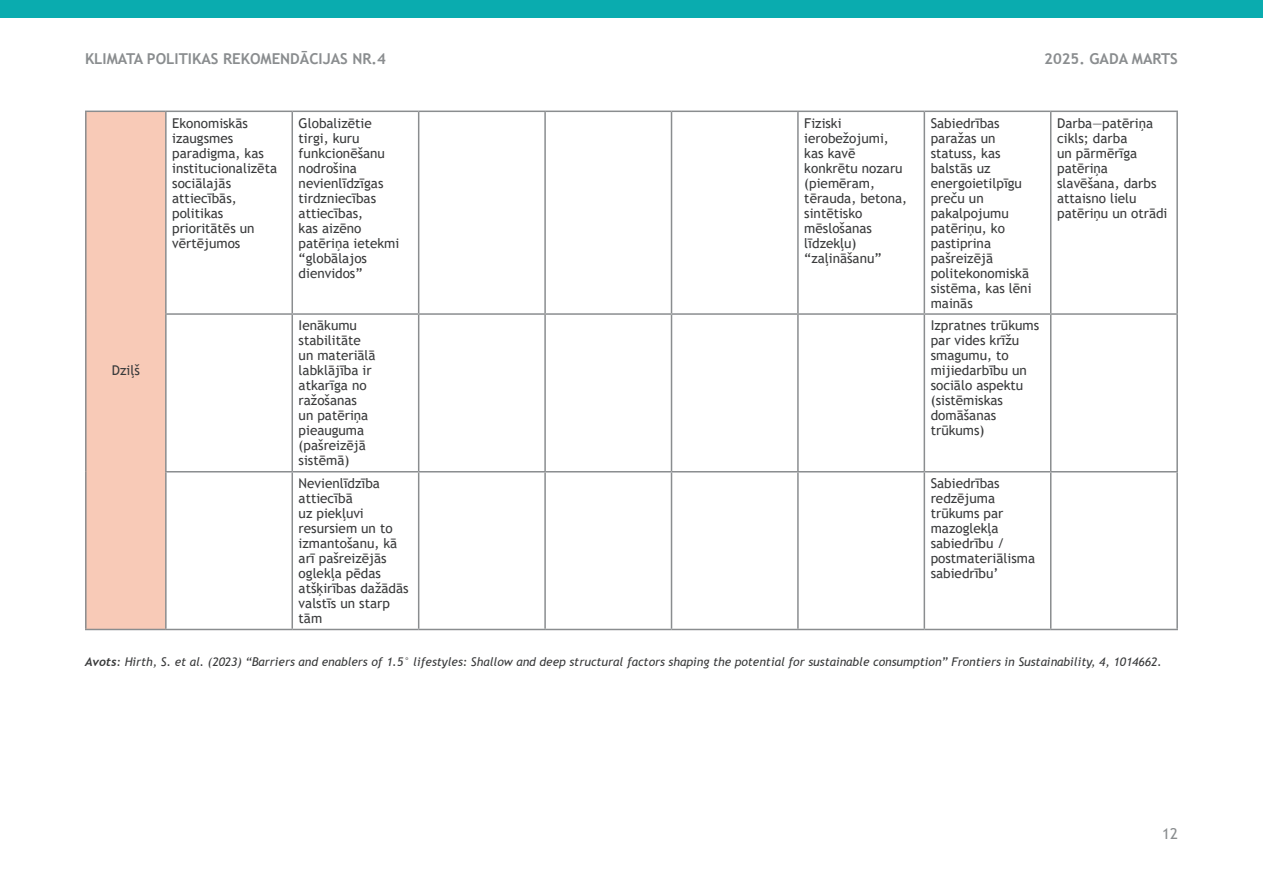
<style>
.page{position:relative;width:1263px;height:893px;background:#fff}
.page>*{position:absolute;margin:0;border:0;box-sizing:border-box;transform-origin:0 0}
.t1{font:700 15px "Trebuchet MS";color:#8a8d8f}
.t2{font:15px "Trebuchet MS";color:#8a8d8f}
.t3{font:13.5px/15px "Trebuchet MS";color:#393a3b}
.t4{font:italic 12px "Trebuchet MS";color:#393a3b}
.s1{font-family:"Trebuchet";font-weight:700}
</style>
<div class="page">
<div style="left:0;top:0;width:1263px;height:17px;background:#0aacaf"></div>
<div style="left:86px;top:111px;width:80px;height:518px;background:#f8cab7"></div>
<hr style="left:85px;top:111px;width:81px;height:1px;background:#8a8d8f">
<hr style="left:85px;top:112px;width:2px;height:202px;background:#8a8d8f">
<hr style="left:166px;top:111px;width:126px;height:1px;background:#8a8d8f">
<hr style="left:165px;top:112px;width:2px;height:201px;background:#8a8d8f">
<hr style="left:292px;top:111px;width:127px;height:1px;background:#8a8d8f">
<hr style="left:291px;top:112px;width:2px;height:201px;background:#8a8d8f">
<hr style="left:419px;top:111px;width:126px;height:1px;background:#8a8d8f">
<hr style="left:418px;top:112px;width:1px;height:201px;background:#8a8d8f">
<hr style="left:545px;top:111px;width:126px;height:1px;background:#8a8d8f">
<hr style="left:544px;top:112px;width:2px;height:201px;background:#8a8d8f">
<hr style="left:671px;top:111px;width:127px;height:1px;background:#8a8d8f">
<hr style="left:671px;top:112px;width:1px;height:201px;background:#8a8d8f">
<hr style="left:798px;top:111px;width:126px;height:1px;background:#8a8d8f">
<hr style="left:797px;top:112px;width:2px;height:201px;background:#8a8d8f">
<hr style="left:924px;top:111px;width:127px;height:1px;background:#8a8d8f">
<hr style="left:923px;top:112px;width:2px;height:201px;background:#8a8d8f">
<hr style="left:1051px;top:111px;width:127px;height:1px;background:#8a8d8f">
<hr style="left:1050px;top:112px;width:1px;height:201px;background:#8a8d8f">
<hr style="left:1176px;top:112px;width:2px;height:201px;background:#8a8d8f">
<hr style="left:85px;top:314px;width:2px;height:158px;background:#8a8d8f">
<hr style="left:165px;top:313px;width:127px;height:2px;background:#8a8d8f">
<hr style="left:165px;top:315px;width:2px;height:156px;background:#8a8d8f">
<hr style="left:292px;top:313px;width:127px;height:2px;background:#8a8d8f">
<hr style="left:291px;top:315px;width:2px;height:156px;background:#8a8d8f">
<hr style="left:419px;top:313px;width:126px;height:2px;background:#8a8d8f">
<hr style="left:418px;top:315px;width:1px;height:156px;background:#8a8d8f">
<hr style="left:545px;top:313px;width:126px;height:2px;background:#8a8d8f">
<hr style="left:544px;top:315px;width:2px;height:156px;background:#8a8d8f">
<hr style="left:671px;top:313px;width:127px;height:2px;background:#8a8d8f">
<hr style="left:671px;top:315px;width:1px;height:156px;background:#8a8d8f">
<hr style="left:798px;top:313px;width:126px;height:2px;background:#8a8d8f">
<hr style="left:797px;top:315px;width:2px;height:156px;background:#8a8d8f">
<hr style="left:924px;top:313px;width:127px;height:2px;background:#8a8d8f">
<hr style="left:923px;top:315px;width:2px;height:156px;background:#8a8d8f">
<hr style="left:1051px;top:313px;width:127px;height:2px;background:#8a8d8f">
<hr style="left:1050px;top:315px;width:1px;height:156px;background:#8a8d8f">
<hr style="left:1176px;top:315px;width:2px;height:156px;background:#8a8d8f">
<hr style="left:85px;top:472px;width:2px;height:157px;background:#8a8d8f">
<hr style="left:165px;top:471px;width:127px;height:1px;background:#8a8d8f">
<hr style="left:292px;top:471px;width:127px;height:1px;background:#8a8d8f">
<hr style="left:291px;top:472px;width:2px;height:157px;background:#8a8d8f">
<hr style="left:419px;top:471px;width:126px;height:1px;background:#8a8d8f">
<hr style="left:418px;top:472px;width:1px;height:157px;background:#8a8d8f">
<hr style="left:545px;top:471px;width:126px;height:1px;background:#8a8d8f">
<hr style="left:544px;top:472px;width:2px;height:157px;background:#8a8d8f">
<hr style="left:671px;top:471px;width:127px;height:1px;background:#8a8d8f">
<hr style="left:671px;top:472px;width:1px;height:157px;background:#8a8d8f">
<hr style="left:798px;top:471px;width:126px;height:1px;background:#8a8d8f">
<hr style="left:797px;top:472px;width:2px;height:157px;background:#8a8d8f">
<hr style="left:924px;top:471px;width:127px;height:1px;background:#8a8d8f">
<hr style="left:923px;top:472px;width:2px;height:157px;background:#8a8d8f">
<hr style="left:1051px;top:471px;width:127px;height:1px;background:#8a8d8f">
<hr style="left:1050px;top:472px;width:1px;height:157px;background:#8a8d8f">
<hr style="left:1176px;top:472px;width:2px;height:157px;background:#8a8d8f">
<hr style="left:166px;top:629px;width:126px;height:1px;background:#8a8d8f">
<hr style="left:292px;top:629px;width:127px;height:1px;background:#8a8d8f">
<hr style="left:419px;top:629px;width:126px;height:1px;background:#8a8d8f">
<hr style="left:545px;top:629px;width:126px;height:1px;background:#8a8d8f">
<hr style="left:671px;top:629px;width:127px;height:1px;background:#8a8d8f">
<hr style="left:798px;top:629px;width:126px;height:1px;background:#8a8d8f">
<hr style="left:924px;top:629px;width:127px;height:1px;background:#8a8d8f">
<hr style="left:1051px;top:629px;width:127px;height:1px;background:#8a8d8f">
<hr style="left:165px;top:472px;width:2px;height:157px;background:#8a8d8f">
<hr style="left:85px;top:629px;width:81px;height:1px;background:#8a8d8f">
<p class="t1" style="left:85px;top:50px;width:302px">KLIMATA POLITIKAS REKOMENDĀCIJAS NR.4</p>
<p class="t1" style="left:1044px;top:50px;width:135px">2025. GADA MARTS</p>
<p class="t3" style="left:172px;top:115px;width:106px">Ekonomiskās izaugsmes paradigma, kas institucionalizēta sociālajās attiecībās, politikas prioritātēs un vērtējumos</p>
<p class="t3" style="left:299px;top:115px;width:102px">Globalizētie tirgi, kuru funkcionēšanu nodrošina nevienlīdzīgas tirdzniecības attiecības,<br>kas aizēno patēriņa ietekmi “globālajos dienvidos”</p>
<p class="t3" style="left:804px;top:115px;width:104px">Fiziski ierobežojumi, kas kavē konkrētu nozaru (piemēram, tērauda, betona, sintētisko mēslošanas līdzekļu) “zaļināšanu”</p>
<p class="t3" style="left:931px;top:115px;width:102px">Sabiedrības paražas un statuss, kas balstās uz energoietilpīgu preču un pakalpojumu patēriņu, ko pastiprina pašreizējā politekonomiskā sistēma, kas lēni mainās</p>
<p class="t3" style="left:1057px;top:115px;width:112px">Darba—patēriņa cikls; darba<br>un pārmērīga patēriņa slavēšana, darbs attaisno lielu patēriņu un otrādi</p>
<p class="t3" style="left:299px;top:318px;width:79px">Ienākumu stabilitāte un materiālā labklājība ir atkarīga no ražošanas<br>un patēriņa pieauguma (pašreizējā sistēmā)</p>
<p class="t3" style="left:931px;top:318px;width:110px">Izpratnes trūkums par vides krīžu smagumu, to mijiedarbību un sociālo aspektu (sistēmiskas domāšanas trūkums)</p>
<p class="t3" style="left:299px;top:476px;width:111px">Nevienlīdzība attiecībā<br>uz piekļuvi resursiem un to izmantošanu, kā arī pašreizējās oglekļa pēdas atšķirības dažādās valstīs un starp tām</p>
<p class="t3" style="left:931px;top:476px;width:106px">Sabiedrības redzējuma trūkums par mazoglekļa sabiedrību / postmateriālisma sabiedrību’</p>
<p class="t4" style="left:85px;top:654px;width:1078px"><span class="s1">Avots</span>: Hirth, S. et al. (2023) “Barriers and enablers of 1.5° lifestyles: Shallow and deep structural factors shaping the potential for sustainable consumption” Frontiers in Sustainability, 4, 1014662.</p>
<p class="t3" style="left:112px;top:363px;width:29px">Dziļš</p>
<p class="t2" style="left:1162px;top:824px;width:17px">12</p>
</div>
